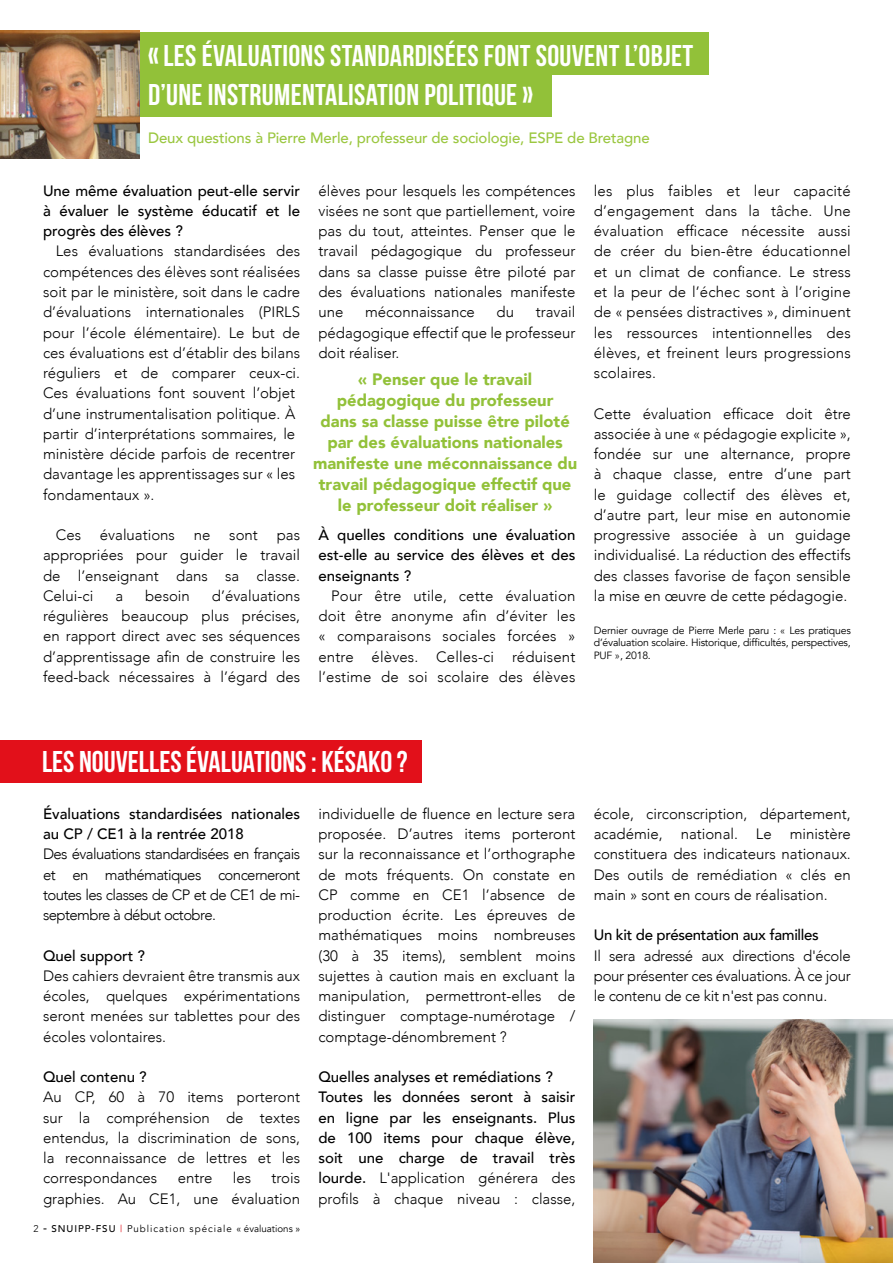
<style>
.page{position:relative;width:893px;height:1263px;background:#fff}
.page>*{position:absolute;margin:0;border:0;box-sizing:border-box;transform-origin:0 0}
.t1{font:30px "Bebas Neue";letter-spacing:.01em;color:#fff}
.t2{font:900 16.5px/21px "Avenir";color:#92c139;text-align:center}
.t3{font:300 15px/20.2px "Avenir";color:#000;text-align:justify}
.t4{font:500 15px/20.2px "Avenir";color:#000;text-align:justify}
.t5{font:500 15px "Avenir";letter-spacing:-.01em;color:#9bc740}
.t6{font:500 15px "Avenir";letter-spacing:-.02em;color:#000}
.t7{font:10.5px/12.6px "Avenir";letter-spacing:-.02em;color:#000;text-align:justify}
.t8{font:9.75px "Avenir";letter-spacing:.1em;color:#000}
.s1{font-weight:300}
.s2{font-family:"Fira Sans";font-weight:500}
.s3{font-weight:500}
.s4{color:#e2101a}
</style>
<div class="page">
<div style="left:82px;top:32px;width:627px;height:42px;background:#92c139"></div>
<div style="left:79px;top:74px;width:472px;height:43px;background:#92c139"></div>
<div style="left:0;top:740px;width:421px;height:42px;background:#e2101a"></div>
<img style="left:594px;top:1019px;width:299px;height:244px">
<img style="left:0;top:31px;width:140px;height:127px">
<h1 class="t1" style="left:148px;top:39px;width:547px">« LES ÉVALUATIONS STANDARDISÉES FONT SOUVENT L’OBJET</h1>
<h1 class="t1" style="left:148px;top:78px;width:387px">D’UNE INSTRUMENTALISATION POLITIQUE »</h1>
<p class="t5" style="left:148px;top:124px;width:503px">Deux questions à Pierre Merle, professeur de sociologie, ESPE de Bretagne</p>
<p class="t4" style="left:43px;top:180px;width:258px">Une même évaluation peut-elle servir à évaluer le système éducatif et le progrès des élèves ?</p>
<p class="t3" style="left:43px;top:241px;width:259px;text-align:left;text-indent:13px">Les évaluations standardisées des compétences des élèves sont réalisées soit par le ministère, soit dans le cadre d’évaluations internationales (PIRLS pour l’école élémentaire). Le but de ces évaluations est d’établir des bilans réguliers et de comparer ceux-ci.<br>Ces évaluations font souvent l’objet d’une instrumentalisation politique. À partir d’interprétations sommaires, le ministère décide parfois de recentrer davantage les apprentissages sur « les fondamentaux ».</p>
<p class="t3" style="left:56px;top:525px;width:27px">Ces</p>
<p class="t3" style="left:100px;top:525px;width:77px">évaluations</p>
<p class="t3" style="left:194px;top:525px;width:18px">ne</p>
<p class="t3" style="left:229px;top:525px;width:30px">sont</p>
<p class="t3" style="left:43px;top:525px;width:258px;text-indent:234px">pas appropriées pour guider le travail de l’enseignant dans sa classe.<br>Celui-ci</p>
<p class="t3" style="left:43px;top:585px;width:259px;text-indent:169px">d’évaluations régulières beaucoup plus précises, en rapport direct avec ses séquences d’apprentissage afin de construire les feed-back nécessaires à l’égard des</p>
<p class="t3" style="left:115px;top:585px;width:9px">a</p>
<p class="t3" style="left:145px;top:585px;width:46px">besoin</p>
<p class="t3" style="left:318px;top:180px;width:258px">élèves pour lesquels les compétences visées ne sont que partiellement, voire pas du tout, atteintes. Penser que le travail pédagogique du professeur dans sa classe puisse être piloté par des évaluations nationales manifeste une</p>
<p class="t3" style="left:318px;top:302px;width:258px;text-indent:217px">travail pédagogique effectif que le professeur doit réaliser.</p>
<p class="t3" style="left:365px;top:302px;width:111px">méconnaissance</p>
<p class="t3" style="left:497px;top:302px;width:19px">du</p>
<p class="t2" style="left:313px;top:368px;width:266px">« Penser que le travail pédagogique du professeur<br>dans sa classe puisse être piloté par des évaluations nationales manifeste une méconnaissance du travail pédagogique effectif que le professeur doit réaliser »</p>
<p class="t4" style="left:318px;top:524px;width:259px">À quelles conditions une évaluation est-elle au service des élèves et des enseignants ?</p>
<p class="t3" style="left:318px;top:585px;width:258px;text-indent:13px">Pour être utile, cette évaluation doit être anonyme afin d’éviter les « comparaisons sociales forcées » entre élèves. Celles-ci réduisent l’estime de soi scolaire des élèves</p>
<p class="t3" style="left:594px;top:180px;width:259px">les plus faibles et leur capacité d’engagement dans la tâche. Une évaluation efficace nécessite aussi de créer du bien-être éducationnel et un climat de confiance. Le stress et la peur de l’échec sont à l’origine de « pensées distractives », diminuent les ressources intentionnelles des élèves, et freinent leurs progressions scolaires.</p>
<p class="t3" style="left:594px;top:403px;width:259px">Cette évaluation efficace doit être associée à une « pédagogie explicite », fondée sur une alternance, propre à chaque classe, entre d’une part le guidage collectif des élèves et, d’autre part, leur mise en autonomie progressive associée à un guidage individualisé. La réduction des effectifs des classes favorise de façon sensible la mise en œuvre de cette pédagogie.</p>
<p class="t7" style="left:594px;top:624px;width:258px">Dernier ouvrage de Pierre Merle paru : <span class="s1">«</span> Les pratiques d’évaluation scolaire. Historique, difficultés, perspectives, PUF <span class="s1">»</span>, 2018.</p>
<h1 class="t1" style="left:42px;top:745px;width:367px">LES NOUVELLES ÉVALUATIONS : KÉSAKO ?</h1>
<p class="t4" style="left:43px;top:803px;width:258px">Évaluations standardisées nationales au CP / CE1 à la rentrée 2018</p>
<p class="t3" style="left:43px;top:844px;width:258px">Des évaluations standardisées en français et en mathématiques concerneront toutes les classes de CP et de CE1 de mi&shy;septembre à début octobre.</p>
<p class="t4" style="left:43px;top:944px;width:103px">Quel support ?</p>
<p class="t3" style="left:43px;top:965px;width:258px">Des cahiers devraient être transmis aux écoles, quelques expérimentations seront menées sur tablettes pour des écoles volontaires.</p>
<p class="t4" style="left:43px;top:1066px;width:105px">Quel contenu ?</p>
<p class="t3" style="left:43px;top:1087px;width:258px">Au CP, 60 à 70 items porteront sur la compréhension de textes entendus, la discrimination de sons, la reconnaissance de lettres et les correspondances</p>
<p class="t3" style="left:178px;top:1168px;width:36px">entre</p>
<p class="t3" style="left:233px;top:1168px;width:20px">les</p>
<p class="t3" style="left:43px;top:1168px;width:258px;text-align:right">trois<br>graphies. Au CE1, une évaluation</p>
<p class="t8" style="left:33px;top:1223px;width:268px"><span class="s1">2</span> <span class="s2">-</span> <span class="s3">SNUIPP-FSU</span> <span class="s4">|</span> Publication spéciale « évaluations »</p>
<p class="t3" style="left:318px;top:803px;width:259px">individuelle de fluence en lecture sera proposée. D’autres items porteront sur la reconnaissance et l’orthographe de mots fréquents. On constate en CP comme en CE1 l’absence de production écrite. Les épreuves de mathématiques moins nombreuses (30 à 35 items), semblent moins sujettes à caution mais en excluant la manipulation, permettront-elles de distinguer comptage-numérotage / comptage-dénombrement ?</p>
<p class="t4" style="left:318px;top:1066px;width:259px;text-align:left">Quelles analyses et remédiations ?<br>Toutes les données seront à saisir en ligne par les enseignants. Plus de 100 items pour chaque élève, soit une charge de travail très lourde. <span class="s1">L'application générera des profils à chaque niveau : classe,</span></p>
<p class="t3" style="left:594px;top:803px;width:258px">école, circonscription, département, académie, national. Le ministère constituera des indicateurs nationaux.<br>Des outils de remédiation « clés en main » sont en cours de réalisation.</p>
<p class="t6" style="left:594px;top:922px;width:227px">Un kit de présentation aux familles</p>
<p class="t3" style="left:594px;top:945px;width:258px">Il sera adressé aux directions d'école pour présenter ces évaluations. À ce jour le contenu de ce kit n'est pas connu.</p>
</div>
